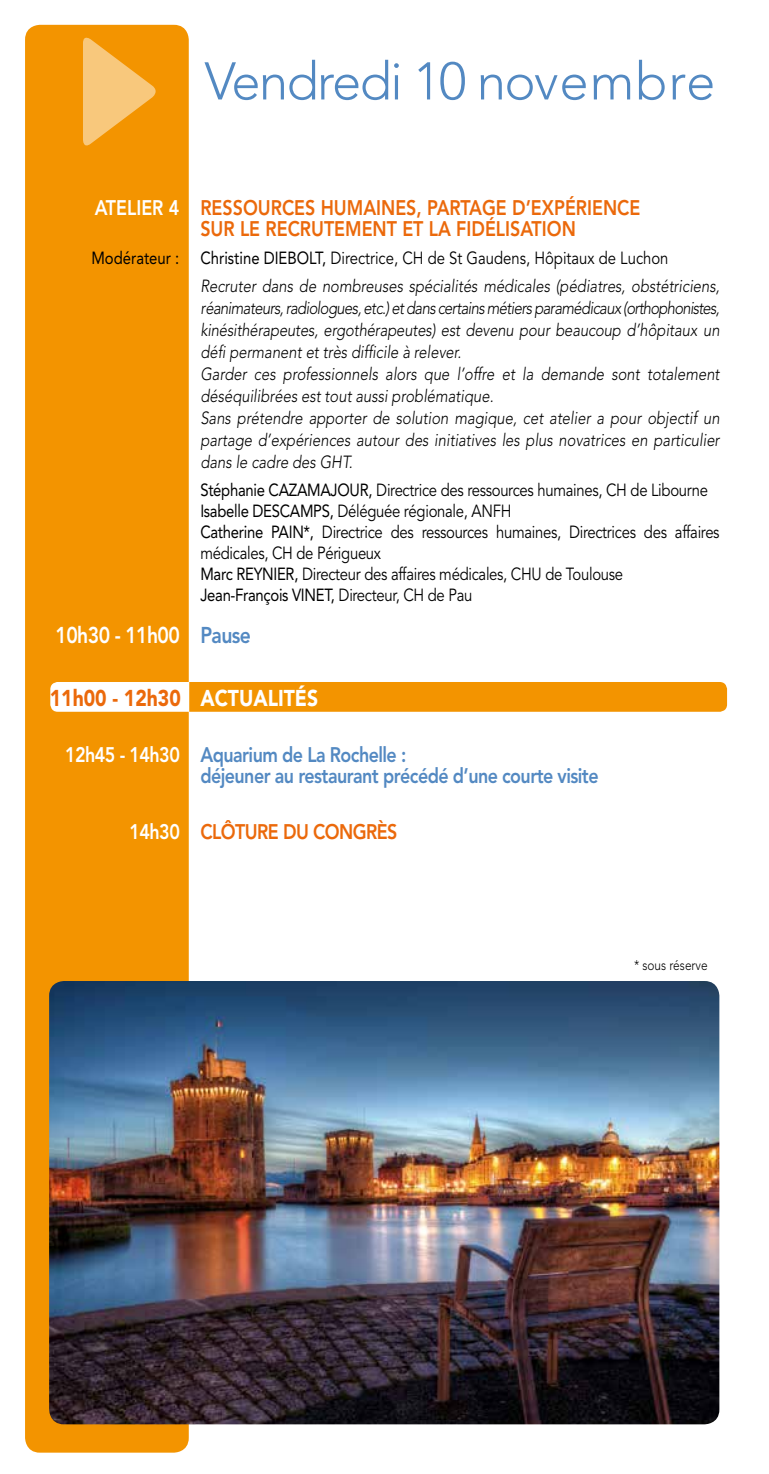
<style>
.page{position:relative;width:769px;height:1474px;background:#fff}
.page>*{position:absolute;margin:0;border:0;box-sizing:border-box;transform-origin:0 0}
.t1{font:300 52.5px "Avenir";letter-spacing:-.03em;color:#5389c2}
.t2{font:900 22.75px "Avenir";color:#eb690b;scale:.85 1}
.t3{font:800 22.75px "Avenir";letter-spacing:-.03em;color:#fff;scale:.85 1}
.t4{font:800 21px "Avenir";color:#eb690b;scale:.85 1}
.t5{font:800 21px/21px "Avenir";letter-spacing:-.03em;color:#5389c2;scale:.85 1}
.t6{font:800 21px "Avenir";letter-spacing:-.03em;color:#eb690b;scale:.85 1}
.t7{font:italic 300 17.5px/21.9px "Avenir";color:#000;scale:.85 1}
.t8{font:17.5px/21px "Avenir";letter-spacing:-.02em;color:#000;scale:.85 1}
.t9{font:300 14px "Avenir";color:#000;scale:.85 1}
.s1{color:#fff}
.s2{font-weight:400;font-style:normal}
.s3{font-style:inherit}
.s4{color:#5389c2}
</style>
<div class="page">
<div style="left:25px;top:25px;width:164px;height:1427px;background:#f39400;border-radius:15px"></div>
<svg style="left:83px;top:37px;width:73px;height:109px"></svg>
<svg style="left:50px;top:682px;width:677px;height:29px;background:#f5a934"></svg>
<img style="left:49px;top:981px;width:670px;height:443px">
<h1 class="t1" style="left:205px;top:50px;width:512px">Vendredi 10 novembre</h1>
<p class="t4" style="left:95px;top:195px;width:152px"><span class="s1">ATELIER 4</span> RESSOURCES</p>
<p class="t4" style="left:321px;top:195px;width:15px">HUMAINES</p>
<p class="t4" style="left:417px;top:195px;width:27px">, PARTAGE</p>
<p class="t4" style="left:512px;top:195px;width:89px">D’EXPÉRIENCE</p>
<p class="t4" style="left:179px;top:216px;width:14px">SUR</p>
<p class="t4" style="left:240px;top:216px;width:45px">LE RECRUTEMENT</p>
<p class="t4" style="left:402px;top:216px;width:123px">ETLAFIDÉLISATION</p>
<p class="t7" style="left:200px;top:243px;width:612px;line-height:28.9px;text-indent:-109px"><span class="s2">Modérateur : Christine DIEBOLT,</span> <span class="s2">Directrice, CH de St Gaudens, Hôpitaux de Luchon<br></span>Recruter dans de nombreuses spécialités médicales (pédiatres, obstétriciens,</p>
<p class="t7" style="left:200px;top:297px;width:612px">réanimateurs, radiologues, etc.) et dans certains métiers paramédicaux (orthophonistes, kinésithérapeutes, ergothérapeutes) est devenu pour beaucoup d’hôpitaux un défi permanent et très difficile à relever.<br>Garder ces professionnels alors que l’offre et la demande sont totalement déséquilibrées est tout aussi problématique.<br>Sans prétendre apporter de solution magique, cet atelier a pour objectif un partage d’expériences autour des initiatives les plus novatrices en particulier dans le cadre des GHT.</p>
<p class="t8" style="left:200px;top:479px;width:612px"><span class="s3">Stéphanie CAZAMAJOUR,</span> Directrice des ressources humaines, CH de Libourne <span class="s3">Isabelle DESCAMPS,</span> Déléguée régionale, AN FH<br><span class="s3">Catherine PAIN*,</span> Directrice des ressources humaines, Directrices des affaires médicales, CH de Périgueux<br><span class="s3">Marc REYN IER,</span> Directeur des affaires médicales, CHU de Toulouse<br><span class="s3">Jean-François VIN ET,</span> Directeur, CH de Pau</p>
<h2 class="t3" style="left:56px;top:621px;width:231px">10H30 - 11H00 <span class="s4">PAUSE</span></h2>
<h2 class="t2" style="left:50px;top:684px;width:315px">11H00 - 12H30 <span class="s1">ACTUALITÉS</span></h2>
<p class="t5" style="left:200px;top:743px;width:470px;text-indent:-135px"><span class="s1">12H45 - 14H30</span> AQUARIUM DE LA ROCHELLE :<br>DÉJEUNER AU RESTAURANT PRÉCÉDÉ D’UNE COURTE VISITE</p>
<p class="t6" style="left:130px;top:819px;width:138px"><span class="s1">14H30</span> CLÔTURE</p>
<p class="t4" style="left:283px;top:819px;width:52px">DU CONGR</p>
<p class="t4" style="left:377px;top:819px;width:23px">ÈS</p>
<p class="t9" style="left:634px;top:957px;width:88px">* sous réserve</p>
</div>
